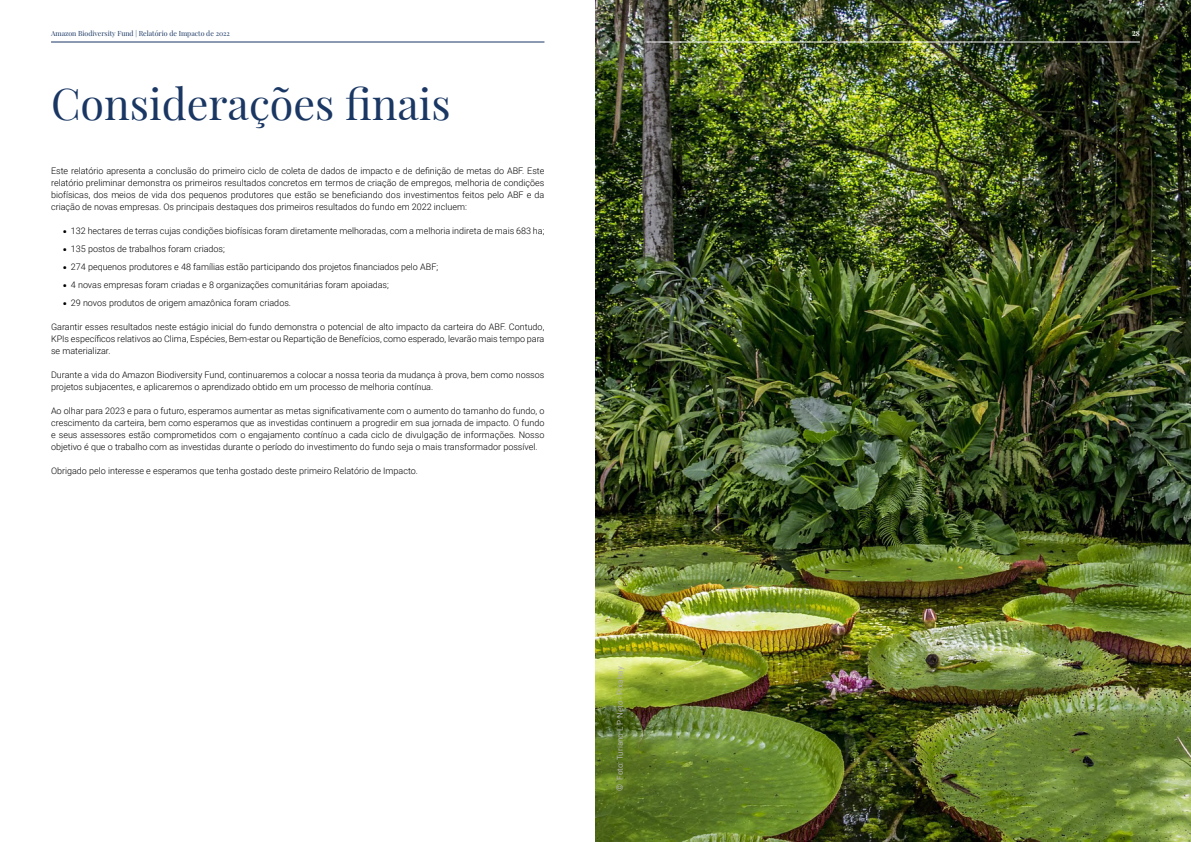
<style>
.page{position:relative;width:1191px;height:842px;background:#fff}
.page>*{position:absolute;margin:0;border:0;box-sizing:border-box;transform-origin:0 0}
.t1{font:43px "Playfair Display";color:#1a3764}
.t2{font:300 9px/12px "Roboto";color:#000;text-align:justify}
.t3{font:8px "Roboto";color:#b3b3b3}
.t4{font:7px "Playfair Display";color:#1a3764}
.t5{font:700 7px "Playfair Display";color:#fff}
.s1{font-size:15px}
.s2{font-weight:500;font-size:9px}
</style>
<div class="page">
<img style="left:595px;top:0;width:596px;height:842px">
<hr style="left:646px;top:42px;width:494px;height:1px;background:#fff">
<hr style="left:51px;top:42px;width:493px;height:1px;background:#1a3764">
<p class="t4" style="left:51px;top:28px;width:180px">Amazon Biodiversity Fund | Relatório de Impacto de 2022</p>
<p class="t5" style="left:1132px;top:28px;width:9px">28</p>
<h1 class="t1" style="left:51px;top:70px;width:401px">Considerações finais</h1>
<p class="t2" style="left:51px;top:164px;width:495px">Este relatório apresenta a conclusão do primeiro ciclo de coleta de dados de impacto e de definição de metas do ABF. Este relatório preliminar demonstra os primeiros resultados concretos em termos de criação de empregos, melhoria de condições biofísicas, dos meios de vida dos pequenos produtores que estão se beneficiando dos investimentos feitos pelo ABF e da criação de novas empresas. Os principais destaques dos primeiros resultados do fundo em 2022 incluem:</p>
<p class="t2" style="left:62px;top:224px;width:483px"><span class="s1">•</span> 132 hectares de terras cujas condições biofísicas foram diretamente melhoradas, com a melhoria indireta de mais 683 ha;</p>
<p class="t2" style="left:62px;top:242px;width:164px"><span class="s1">•</span> 135 postos de trabalhos foram criados;</p>
<p class="t2" style="left:62px;top:260px;width:377px"><span class="s1">•</span> 274 pequenos produtores e 48 famílias estão participando dos projetos financiados pelo ABF;</p>
<p class="t2" style="left:62px;top:278px;width:328px"><span class="s1">•</span> 4 novas empresas foram criadas e 8 organizações comunitárias foram apoiadas;</p>
<p class="t2" style="left:62px;top:296px;width:230px"><span class="s1">•</span> 29 novos produtos de origem amazônica foram criados.</p>
<p class="t2" style="left:51px;top:320px;width:495px">Garantir esses resultados neste estágio inicial do fundo demonstra o potencial de alto impacto da carteira do ABF. Contudo, KPIs específicos relativos ao Clima, Espécies, Bem-estar ou Repartição de Benefícios, como esperado, levarão mais tempo para se materializar.</p>
<p class="t2" style="left:51px;top:368px;width:495px">Durante a vida do Amazon Biodiversity Fund, continuaremos a colocar a nossa teoria da mudança à prova, bem como nossos projetos subjacentes, e aplicaremos o aprendizado obtido em um processo de melhoria contínua.</p>
<p class="t2" style="left:51px;top:404px;width:495px">Ao olhar para 2023 e para o futuro, esperamos aumentar as metas significativamente com o aumento do tamanho do fundo, o crescimento da carteira, bem como esperamos que as investidas continuem a progredir em sua jornada de impacto. O fundo e seus assessores estão comprometidos com o engajamento contínuo a cada ciclo de divulgação de informações. Nosso objetivo é que o trabalho com as investidas durante o período do investimento do fundo seja o mais transformador possível.</p>
<p class="t2" style="left:51px;top:464px;width:368px">Obrigado pelo interesse e esperamos que tenha gostado deste primeiro Relatório de Impacto.</p>
<p class="t3" style="left:614px;top:791px;width:126px;rotate:-90deg"><span class="s2">©</span> Foto: Turiano L P Neto - Pixabay</p>
</div>
